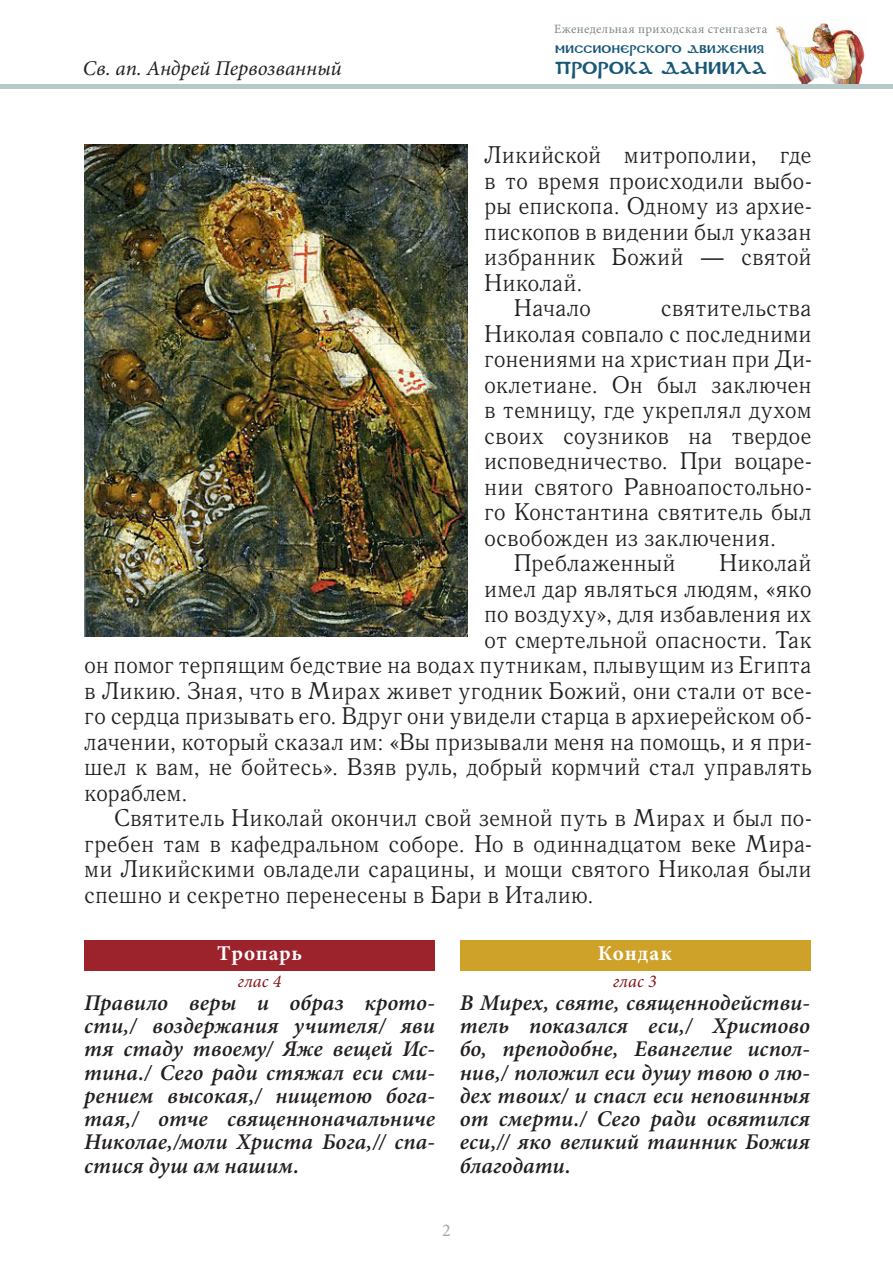
<style>
.page{position:relative;width:893px;height:1263px;background:#fff}
.page>*{position:absolute;margin:0;border:0;box-sizing:border-box;transform-origin:0 0}
.Святоотеческое_толко{font:24px/25.5px "Quant Antiqua C";letter-spacing:-.005em;color:#231f20;text-align:justify}
.Курсив_тропарь{font:italic 600 22.5px/23.2px "Minion Pro";color:#231f20;text-align:justify}
.t1{font:italic 21px "Minion Pro";letter-spacing:-.005em;color:#231f20}
.Тропарь_белый_1{font:700 21px "Minion Pro";letter-spacing:.04em;color:#fff}
.Курсив_глас{font:italic 18px "Minion Pro";letter-spacing:.005em;color:#841517}
.t2{font:18px "Minion Pro";color:#9fa9a4}
.t3{font:17.1px "DS Coptic";letter-spacing:.01em;color:#175877}
.t4{font:12.75px "Minion Pro";letter-spacing:.03em;color:#7f8885}
.t5{font:10.95px "DS Coptic";letter-spacing:.025em;color:#175877}
</style>
<div class="page">
<img style="left:776px;top:23px;width:89px;height:61px">
<div style="left:0;top:84px;width:893px;height:5px;background:#b5c9c9"></div>
<div style="left:460px;top:940px;width:350px;height:31px;background:#cea129"></div>
<div style="left:84px;top:940px;width:351px;height:30px;background:#9c222b"></div>
<img style="left:84px;top:145px;width:383px;height:492px">
<p class="t1" style="left:83px;top:54px;width:260px">Св. ап. Андрей Первозванный</p>
<p class="t4" style="left:554px;top:21px;width:215px">Еженедельная приходская стенгазета</p>
<p class="t5" style="left:555px;top:42px;width:210px">Миссионерского движения</p>
<p class="t3" style="left:555px;top:57px;width:213px">ПРОРОКА ДАНИИЛА</p>
<p class="Святоотеческое_толко" style="left:484px;top:142px;width:329px">Ликийской митрополии, где в то время происходили выбо&shy;ры епископа. Одному из архие&shy;пископов в видении был указан избранник Божий — святой Николай.</p>
<p class="Святоотеческое_толко" style="left:514px;top:295px;width:79px">Начало</p>
<p class="Святоотеческое_толко" style="left:484px;top:295px;width:329px;text-indent:177px">святительства Николая совпало с последними гонениями на христиан при Ди&shy;оклетиане. Он был заключен в темницу, где укреплял духом своих соузников на твердое исповедничество. При воцаре&shy;нии святого Равноапостольно&shy;го Константина святитель был освобожден из заключения.</p>
<p class="Святоотеческое_толко" style="left:514px;top:550px;width:163px">Преблаженный</p>
<p class="Святоотеческое_толко" style="left:719px;top:550px;width:94px">Николай</p>
<p class="Святоотеческое_толко" style="left:484px;top:576px;width:329px">имел дар являться людям, «яко</p>
<p class="Святоотеческое_толко" style="left:484px;top:601px;width:329px">по воздуху», для избавления их</p>
<p class="Святоотеческое_толко" style="left:484px;top:627px;width:329px">от смертельной опасности. Так</p>
<p class="Святоотеческое_толко" style="left:84px;top:652px;width:729px">он помог терпящим бедствие на водах путникам, плывущим из Египта</p>
<p class="Святоотеческое_толко" style="left:84px;top:678px;width:729px">в Ликию. Зная, что в Мирах живет угодник Божий, они стали от все-</p>
<p class="Святоотеческое_толко" style="left:84px;top:703px;width:729px">го сердца призывать его. Вдруг они увидели старца в архиерейском об-</p>
<p class="Святоотеческое_толко" style="left:84px;top:729px;width:729px">лачении, который сказал им: «Вы призывали меня на помощь, и я при-</p>
<p class="Святоотеческое_толко" style="left:84px;top:754px;width:729px">шел к вам, не бойтесь». Взяв руль, добрый кормчий стал управлять</p>
<p class="Святоотеческое_толко" style="left:84px;top:780px;width:105px">кораблем.</p>
<p class="Святоотеческое_толко" style="left:84px;top:805px;width:729px;text-indent:30px">Святитель Николай окончил свой земной путь в Мирах и был по&shy;гребен там в кафедральном соборе. Но в одиннадцатом веке Мира&shy;ми Ликийскими овладели сарацины, и мощи святого Николая были спешно и секретно перенесены в Бари в Италию.</p>
<p class="Тропарь_белый_1" style="left:217px;top:938px;width:86px">Тропарь</p>
<p class="Курсив_глас" style="left:238px;top:968px;width:45px">глас 4</p>
<p class="Курсив_тропарь" style="left:84px;top:991px;width:352px">Правило веры и образ крото&shy;сти,/ воздержания учителя/ яви тя стаду твоему/ Яже вещей Ис&shy;тина./ Сего ради стяжал еси сми&shy;рением высокая,/ нищетою бога&shy;тая,/ отче священноначальниче Николае,/моли Христа Бога,// спа&shy;стися душ ам нашим.</p>
<p class="Тропарь_белый_1" style="left:598px;top:938px;width:76px">Кондак</p>
<p class="Курсив_глас" style="left:613px;top:968px;width:45px">глас 3</p>
<p class="Курсив_тропарь" style="left:460px;top:991px;width:352px">В Мирех, святе, священнодействи&shy;тель показался еси,/ Христово бо, преподобне, Евангелие испол&shy;нив,/ положил еси душу твою о лю&shy;дех твоих/ и спасл еси неповинныя от смерти./ Сего ради освятился еси,// яко великий таинник Божия благодати.</p>
<p class="t2" style="left:442px;top:1218px;width:10px">2</p>
</div>
